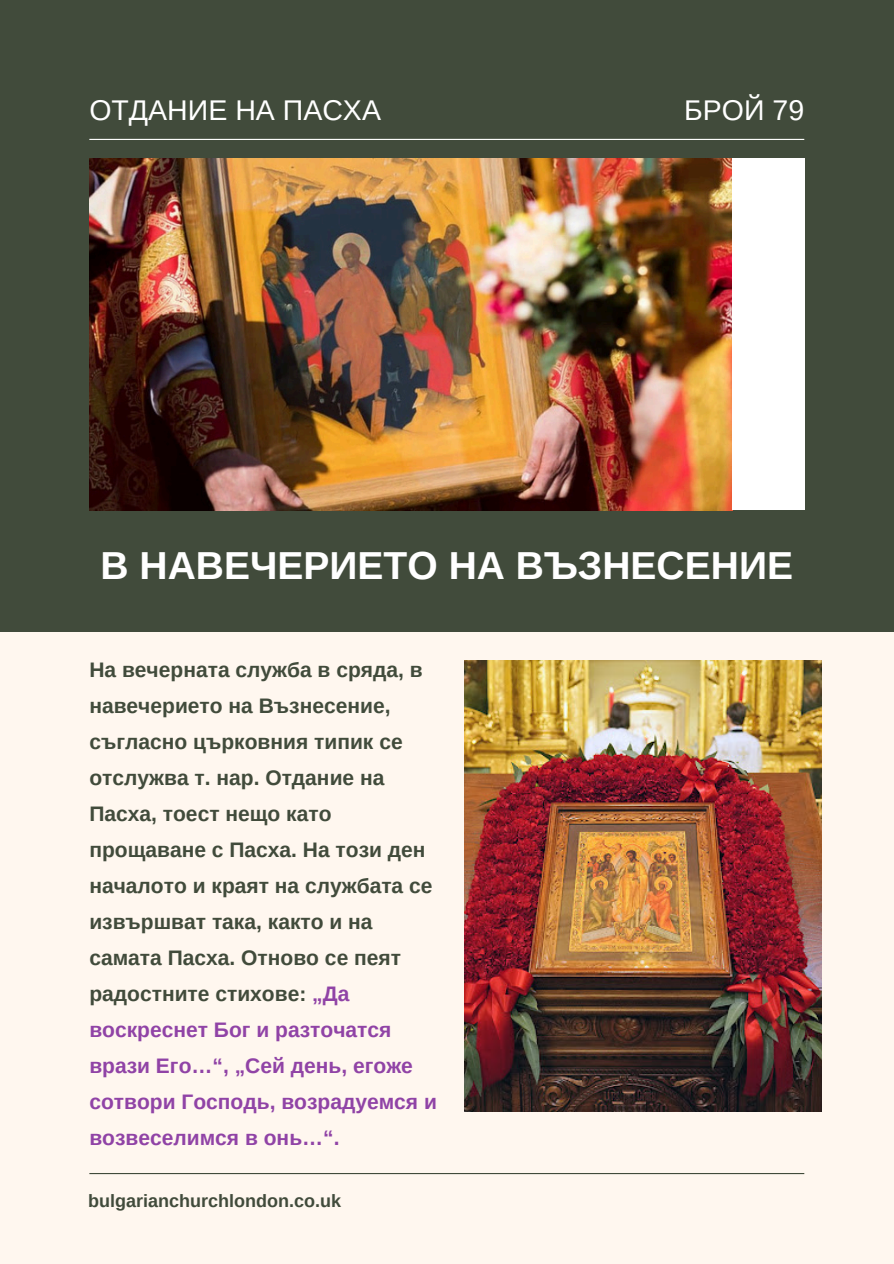
<style>
.page{position:relative;width:894px;height:1264px;background:#fff}
.page>*{position:absolute;margin:0;border:0;box-sizing:border-box;transform-origin:0 0}
.t1{font:700 39px "Arimo";color:#fff}
.t2{font:28.5px "Arimo";color:#fff}
.t3{font:700 21px/36px "Arimo";color:#414b3b}
.t4{font:700 18px "Arimo";color:#414b3b}
.s1{color:#9043a6}
</style>
<div class="page">
<div style="left:0;top:0;width:893px;height:1263px;background:#fff7ef"></div>
<div style="left:0;top:0;width:893px;height:631px;background:#414b3b"></div>
<hr style="left:89px;top:139px;width:715px;height:1px;background:#fff">
<img style="left:89px;top:158px;width:643px;height:353px">
<div style="left:731px;top:158px;width:73px;height:352px;background:#fff"></div>
<img style="left:464px;top:661px;width:356px;height:450px">
<hr style="left:89px;top:1172px;width:715px;height:2px;background:#414b3b">
<h2 class="t2" style="left:89px;top:94px;width:293px">ОТДАНИЕ НА ПАСХА</h2>
<h2 class="t2" style="left:684px;top:94px;width:121px">БРОЙ 79</h2>
<h3 class="t1" style="left:100px;top:544px;width:693px">В НАВЕЧЕРИЕТО НА ВЪЗНЕСЕНИЕ</h3>
<h1 class="t3" style="left:89px;top:651px;width:349px">На вечерната служба в сряда, в навечерието на Възнесение, съгласно църковния типик се отслужва т. нар. Отдание на<br>Пасха, тоест нещо като прощаване с Пасха. На този ден началото и краят на службата се извършват така, както и на самата Пасха. Отново се пеят радостните стихове: <span class="s1">„Да воскреснет Бог и разточатся врази Его…“, „Сей день, егоже сотвори Господь, возрадуемся и возвеселимся в онь…“.</span></h1>
<p class="t4" style="left:88px;top:1190px;width:254px">bulgarianchurchlondon.co.uk</p>
</div>
